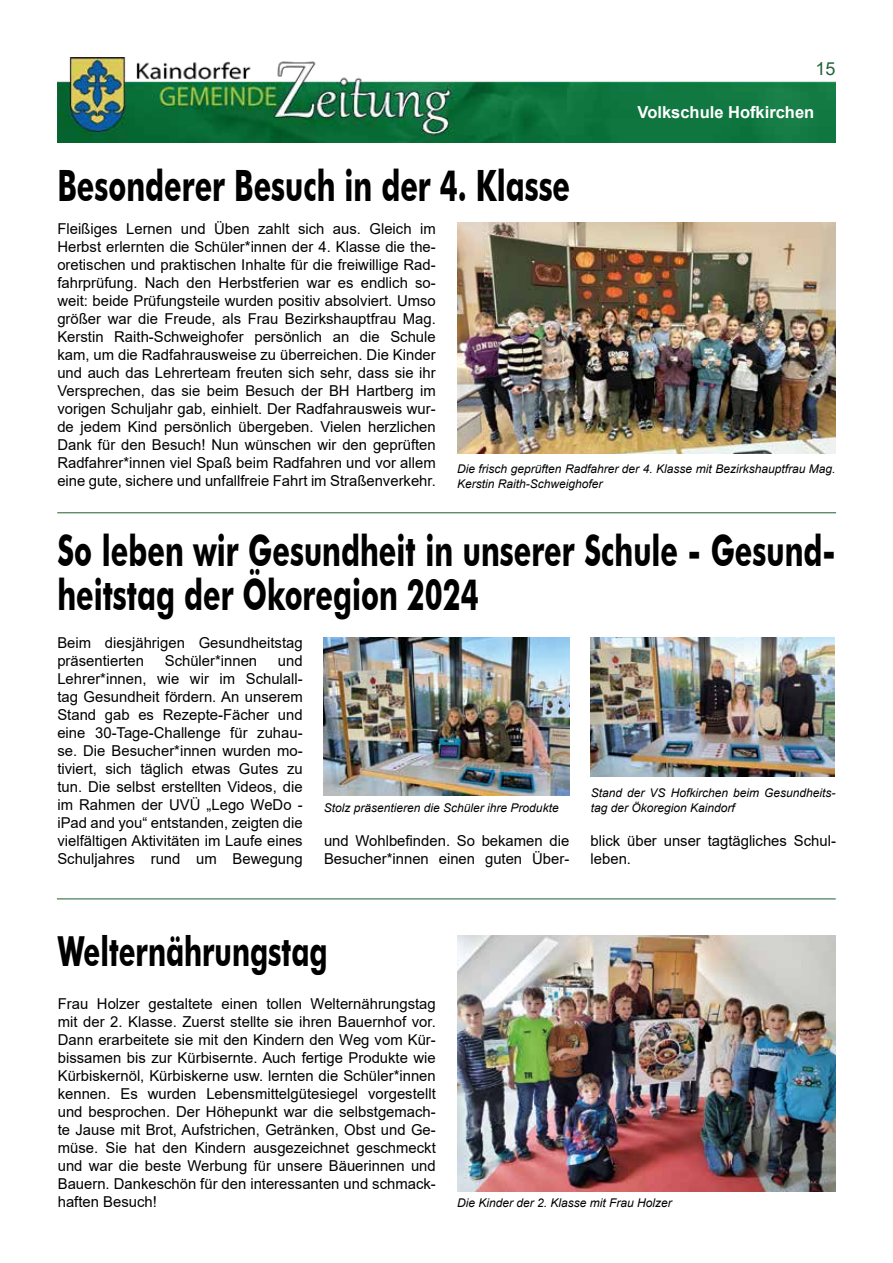
<style>
.page{position:relative;width:893px;height:1263px;background:#fff}
.page>*{position:absolute;margin:0;border:0;box-sizing:border-box;transform-origin:0 0}
.t1{font:700 43.2px/43.2px "Futura BT";color:#000;scale:.67 1}
.t2{font:700 41.4px "Futura BT";color:#000;scale:.67 1}
.t3{font:18px "Arial";color:#226238}
.t4{font:700 16.5px "Arial";color:#fff}
.t5{font:15px/18px "Arial";color:#000;text-align:justify}
.t6{font:italic 12px/14.4px "Arial";color:#000}
</style>
<div class="page">
<img style="left:57px;top:57px;width:779px;height:85px">
<img style="left:457px;top:223px;width:379px;height:231px">
<hr style="left:58px;top:512px;width:778px;height:1px;background:#205e2b">
<img style="left:324px;top:638px;width:245px;height:158px">
<img style="left:590px;top:638px;width:244px;height:139px">
<hr style="left:57px;top:898px;width:778px;height:1px;background:#205e2b">
<img style="left:457px;top:935px;width:379px;height:257px">
<p class="t3" style="left:815px;top:56px;width:22px">15</p>
<p class="t4" style="left:638px;top:101px;width:178px">Volkschule Hofkirchen</p>
<h1 class="t1" style="left:57px;top:163px;width:767px">Besonderer Besuch in der 4. Klasse</h1>
<p class="t5" style="left:57px;top:220px;width:380px">Fleißiges Lernen und Üben zahlt sich aus. Gleich im Herbst erlernten die Schüler*innen der 4. Klasse die the&shy;oretischen und praktischen Inhalte für die freiwillige Rad&shy;fahrprüfung. Nach den Herbstferien war es endlich so&shy;weit: beide Prüfungsteile wurden positiv absolviert. Umso größer war die Freude, als Frau Bezirkshauptfrau Mag.<br>Kerstin Raith-Schweighofer persönlich an die Schule kam, um die Radfahrausweise zu überreichen. Die Kinder und auch das Lehrerteam freuten sich sehr, dass sie ihr Versprechen, das sie beim Besuch der BH Hartberg im vorigen Schuljahr gab, einhielt. Der Radfahrausweis wur&shy;de jedem Kind persönlich übergeben. Vielen herzlichen Dank für den Besuch! Nun wünschen wir den geprüften Radfahrer*innen viel Spaß beim Radfahren und vor allem eine gute, sichere und unfallfreie Fahrt im Straßenverkehr.</p>
<p class="t6" style="left:457px;top:462px;width:380px">Die frisch geprüften Radfahrer der 4. Klasse mit Bezirkshauptfrau Mag.<br>Kerstin Raith-Schweighofer</p>
<h1 class="t1" style="left:57px;top:529px;width:1163px">So leben wir Gesundheit in unserer Schule - Gesund&shy;heitstag der Ökoregion 2024</h1>
<p class="t5" style="left:57px;top:634px;width:247px">Beim diesjährigen Gesundheitstag präsentierten</p>
<p class="t5" style="left:165px;top:652px;width:94px">Schüler*innen</p>
<p class="t5" style="left:57px;top:652px;width:247px;text-indent:221px">und Lehrer*innen, wie wir im Schulall&shy;tag Gesundheit fördern. An unserem Stand gab es Rezepte-Fächer und eine 30-Tage-Challenge für zuhau&shy;se. Die Besucher*innen wurden mo&shy;tiviert, sich täglich etwas Gutes zu tun. Die selbst erstellten Videos, die im Rahmen der UVÜ „Lego WeDo - iPad and you“ entstanden, zeigten die vielfältigen Aktivitäten im Laufe eines Schuljahres rund um Bewegung</p>
<p class="t6" style="left:591px;top:786px;width:246px">Stand der VS Hofkirchen beim Gesundheits&shy;tag der Ökoregion Kaindorf</p>
<p class="t6" style="left:324px;top:801px;width:236px">Stolz präsentieren die Schüler ihre Produkte</p>
<p class="t5" style="left:324px;top:832px;width:247px">und Wohlbefinden. So bekamen die<br>Besucher*innen einen guten Über-</p>
<p class="t5" style="left:591px;top:832px;width:247px">blick über unser tagtägliches Schul&shy;leben.</p>
<h2 class="t2" style="left:58px;top:926px;width:404px">Welternährungstag</h2>
<p class="t5" style="left:58px;top:994px;width:380px">Frau Holzer gestaltete einen tollen Welternährungstag mit der 2. Klasse. Zuerst stellte sie ihren Bauernhof vor.<br>Dann erarbeitete sie mit den Kindern den Weg vom Kür&shy;bissamen bis zur Kürbisernte. Auch fertige Produkte wie Kürbiskernöl, Kürbiskerne usw. lernten die Schüler*innen kennen. Es wurden Lebensmittelgütesiegel vorgestellt und besprochen. Der Höhepunkt war die selbstgemach&shy;te Jause mit Brot, Aufstrichen, Getränken, Obst und Ge&shy;müse. Sie hat den Kindern ausgezeichnet geschmeckt und war die beste Werbung für unsere Bäuerinnen und Bauern. Dankeschön für den interessanten und schmack&shy;haften Besuch!</p>
<p class="t6" style="left:457px;top:1196px;width:216px">Die Kinder der 2. Klasse mit Frau Holzer</p>
</div>
